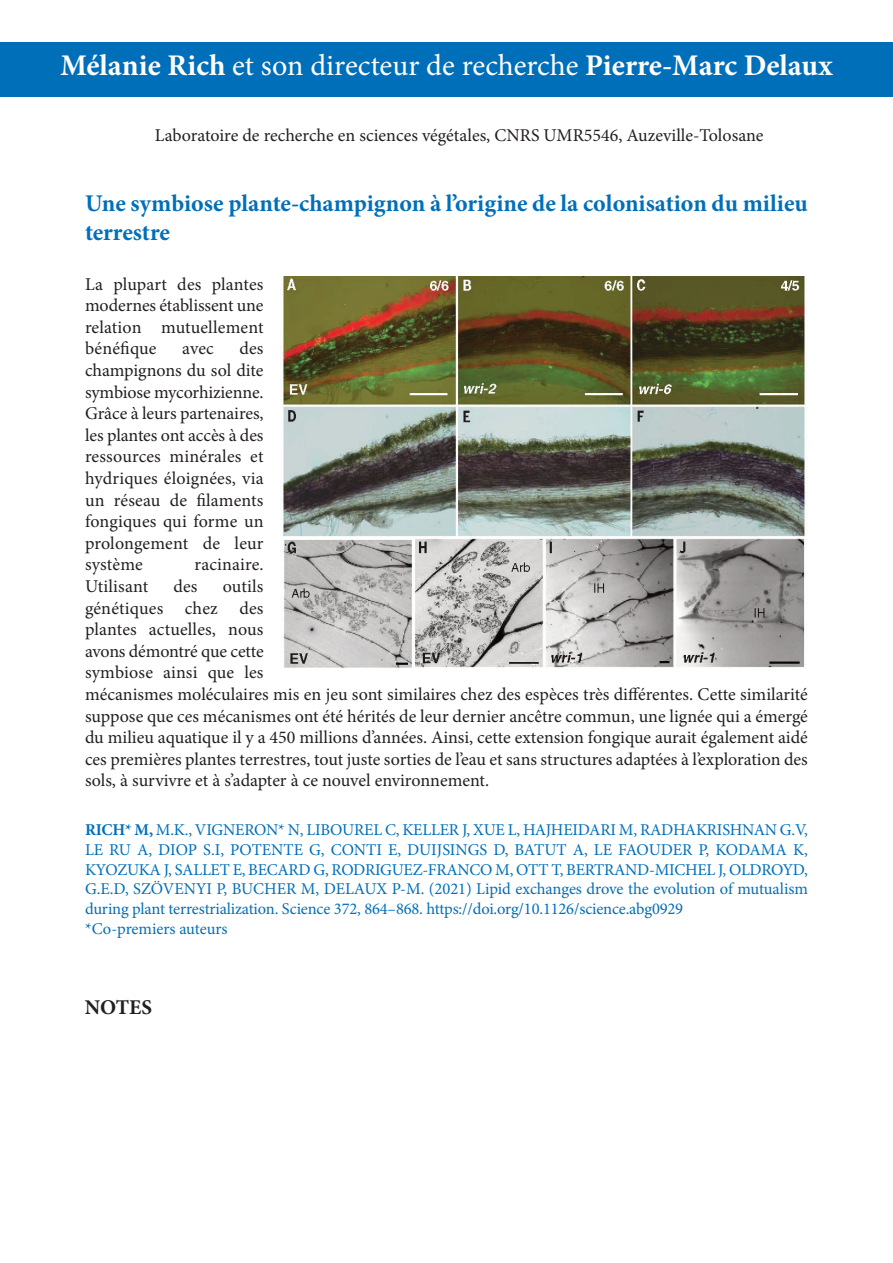
<style>
.page{position:relative;width:893px;height:1263px;background:#fff}
.page>*{position:absolute;margin:0;border:0;box-sizing:border-box;transform-origin:0 0}
.t1{font:700 30px "Minion Pro";color:#fff}
.t2{font:700 24px/28.8px "Minion Pro";color:#006fba}
.t3{font:700 21px "Minion Pro";letter-spacing:-.005em;color:#231f20}
.t4{font:18px/21.6px "Minion Pro";color:#231f20;text-align:justify}
.t5{font:16.5px/19.8px "Minion Pro";letter-spacing:-.01em;color:#006fba;text-align:justify}
.s1{font-weight:400}
.s2{font-weight:700}
</style>
<div class="page">
<div style="left:0;top:43px;width:893px;height:54px;background:#006fba"></div>
<img style="left:280px;top:276px;width:526px;height:392px">
<p class="t1" style="left:60px;top:54px;width:774px">Mélanie Rich <span class="s1">et son directeur de recherche</span> Pierre-Marc Delaux</p>
<p class="t4" style="left:155px;top:126px;width:610px">Laboratoire de recherche en sciences végétales, CNRS UMR5546, Auzeville-Tolosane</p>
<p class="t2" style="left:85px;top:191px;width:724px">Une symbiose plante-champignon à l’origine de la colonisation du milieu terrestre</p>
<p class="t4" style="left:85px;top:275px;width:180px">La plupart des plantes modernes établissent une relation mutuellement bénéfique</p>
<p class="t4" style="left:85px;top:339px;width:180px;text-indent:154px">des champignons du sol dite symbiose mycorhizienne.<br>Grâce à leurs partenaires, les plantes ont accès à des ressources minérales et hydriques éloignées, via un réseau de filaments fongiques qui forme un prolongement de leur système</p>
<p class="t4" style="left:182px;top:339px;width:33px">avec</p>
<p class="t4" style="left:195px;top:555px;width:71px">racinaire.</p>
<p class="t4" style="left:85px;top:577px;width:724px;text-align:left;text-indent:138px">outils<br>génétiques chez des<br>plantes actuelles, nous<br>avons démontré que cette<br>symbiose ainsi que les<br>mécanismes moléculaires mis en jeu sont similaires chez des espèces très différentes. Cette similarité suppose que ces mécanismes ont été hérités de leur dernier ancêtre commun, une lignée qui a émergé du milieu aquatique il y a 450 millions d’années. Ainsi, cette extension fongique aurait également aidé ces premières plantes terrestres, tout juste sorties de l’eau et sans structures adaptées à l’exploration des sols, à survivre et à s’adapter à ce nouvel environnement.</p>
<p class="t4" style="left:85px;top:577px;width:65px">Utilisant</p>
<p class="t4" style="left:173px;top:577px;width:26px">des</p>
<p class="t5" style="left:85px;top:821px;width:724px"><span class="s2">RICH* M,</span> M.K., VIGNERON* N, LIBOUREL C, KELLER J, XUE L, HAJHEIDARI M, RADHAKRISHNAN G.V, LE RU A, DIOP S.I, POTENTE G, CONTI E, DUIJSINGS D, BATUT A, LE FAOUDER P, KODAMA K, KYOZUKA J, SALLET E, BECARD G, RODRIGUEZ-FRANCO M, OTT T, BERTRAND-MICHEL J, OLDROYD, G.E.D, SZÖVENYI P, BUCHER M, DELAUX P-M. (2021) Lipid exchanges drove the evolution of mutualism during plant terrestrialization. Science 372, 864–868. https://doi.org/10.1126/science.abg0929</p>
<p class="t5" style="left:85px;top:920px;width:144px">*Co-premiers auteurs</p>
<p class="t3" style="left:85px;top:999px;width:69px">NOTES</p>
</div>
